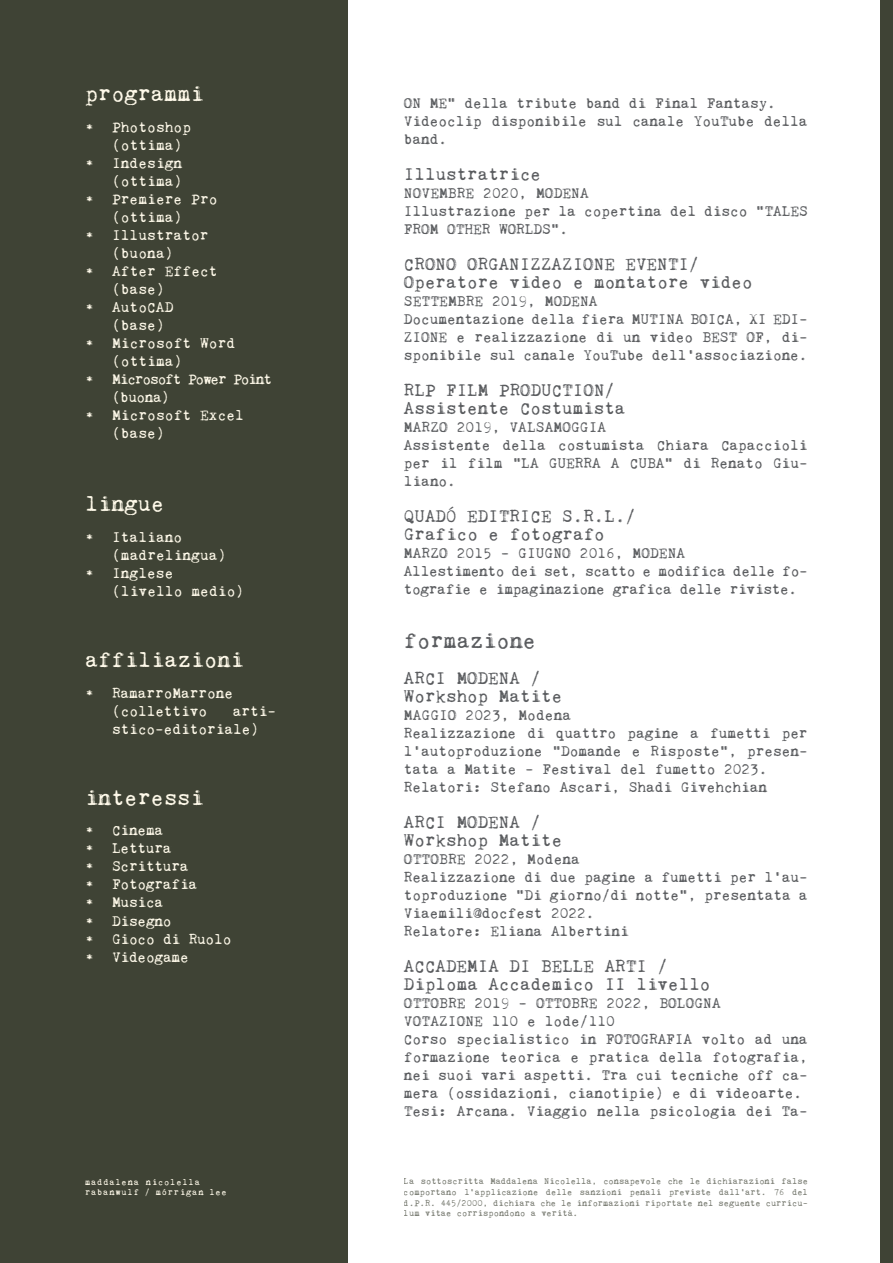
<style>
.page{position:relative;width:893px;height:1263px;background:#fff}
.page>*{position:absolute;margin:0;border:0;box-sizing:border-box;transform-origin:0 0}
.t1{font:22.5px "Kingthings Trypewriter 2";color:#fef9e9}
.t2{font:22.5px "Kingthings Trypewriter 2";color:#5a5c5f}
.t3{font:18px "Kingthings Trypewriter 2";color:#5a5c5f}
.t4{font:15px/18px "Kingthings Trypewriter 2";letter-spacing:-.01em;color:#5a5c5f;text-align:justify}
.t5{font:15px/18px "Kingthings Trypewriter 2";color:#fef9e9}
.t6{font:15px/18px "Kingthings Trypewriter 2";letter-spacing:-.03em;color:#5a5c5f}
.t7{font:15px "Kingthings Trypewriter 2";letter-spacing:-.02em;color:#fef9e9}
.t8{font:15px/18px "Kingthings Trypewriter 2";letter-spacing:-.08em;color:#fef9e9}
.t9{font:9px/10.8px "Kingthings Trypewriter 2";color:#3f4335;text-align:justify}
.t10{font:9px "Kingthings Trypewriter 2";letter-spacing:.09em;color:#fef9e9}
</style>
<div class="page">
<div style="left:0;top:0;width:347px;height:1263px;background:#3f4335"></div>
<div style="left:880px;top:0;width:13px;height:1263px;background:#3f4335"></div>
<p class="t1" style="left:85px;top:82px;width:120px">programmi</p>
<p class="t5" style="left:112px;top:118px;width:81px;text-indent:-27px">• Photoshop (ottima)</p>
<p class="t5" style="left:85px;top:154px;width:99px;text-align:right">• Indesign (ottima)</p>
<p class="t5" style="left:85px;top:190px;width:134px;text-align:center">• Premiere Pro (ottima)</p>
<p class="t5" style="left:85px;top:226px;width:125px;text-align:center">• Illustrator (buona)</p>
<p class="t5" style="left:112px;top:262px;width:107px;text-indent:-27px">• After Effect (base)</p>
<p class="t5" style="left:112px;top:298px;width:63px;text-indent:-27px">• AutoCAD (base)</p>
<p class="t5" style="left:112px;top:334px;width:125px;text-indent:-27px">• Microsoft Word (ottima)</p>
<p class="t8" style="left:112px;top:370px;width:162px;text-indent:-27px">• Microsoft Power Point (buona)</p>
<p class="t5" style="left:112px;top:406px;width:134px;text-indent:-27px">• Microsoft Excel (base)</p>
<p class="t1" style="left:85px;top:492px;width:81px">lingue</p>
<p class="t5" style="left:112px;top:528px;width:116px;text-indent:-27px">• Italiano (madrelingua)</p>
<p class="t5" style="left:112px;top:564px;width:134px;text-indent:-27px">• Inglese (livello medio)</p>
<p class="t1" style="left:85px;top:647px;width:160px">affiliazioni</p>
<p class="t5" style="left:85px;top:684px;width:150px;text-align:center">• RamarroMarrone (collettivo</p>
<p class="t5" style="left:112px;top:702px;width:166px;text-indent:121px">arti&shy;stico-editoriale)</p>
<p class="t1" style="left:85px;top:785px;width:120px">interessi</p>
<p class="t5" style="left:85px;top:821px;width:80px">• Cinema</p>
<p class="t7" style="left:85px;top:840px;width:88px">• Lettura</p>
<p class="t7" style="left:85px;top:858px;width:105px">• Scrittura</p>
<p class="t7" style="left:85px;top:876px;width:114px">• Fotografia</p>
<p class="t5" style="left:85px;top:893px;width:80px">• Musica</p>
<p class="t7" style="left:85px;top:912px;width:88px">• Disegno</p>
<p class="t7" style="left:85px;top:930px;width:148px">• Gioco di Ruolo</p>
<p class="t7" style="left:85px;top:948px;width:105px">• Videogame</p>
<p class="t4" style="left:404px;top:94px;width:374px">ON ME” della tribute band di Final Fantasy.</p>
<p class="t4" style="left:404px;top:112px;width:405px">Videoclip disponibile sul canale YouTube della band.</p>
<p class="t3" style="left:404px;top:164px;width:139px">Illustratrice</p>
<p class="t4" style="left:404px;top:184px;width:186px">NOVEMBRE 2020, MODENA</p>
<p class="t4" style="left:404px;top:202px;width:405px">Illustrazione per la copertina del disco “TALES<br>FROM OTHER WORLDS”.</p>
<p class="t3" style="left:404px;top:254px;width:297px">CRONO ORGANIZZAZIONE EVENTI/</p>
<p class="t3" style="left:404px;top:272px;width:350px">Operatore video e montatore video</p>
<p class="t4" style="left:404px;top:292px;width:195px">SETTEMBRE 2019, MODENA</p>
<p class="t4" style="left:404px;top:310px;width:405px">Documentazione della fiera MUTINA BOICA, XI EDI-ZIONE e realizzazione di un video BEST OF, di&shy;sponibile sul canale YouTube dell’associazione.</p>
<p class="t3" style="left:404px;top:380px;width:213px">RLP FILM PRODUCTION/</p>
<p class="t3" style="left:404px;top:398px;width:223px">Assistente Costumista</p>
<p class="t4" style="left:404px;top:418px;width:204px">MARZO 2019, VALSAMOGGIA</p>
<p class="t4" style="left:404px;top:436px;width:405px">Assistente della costumista Chiara Capaccioli per il film “LA GUERRA A CUBA” di Renato Giu&shy;liano.</p>
<p class="t3" style="left:404px;top:506px;width:234px">QUADÓ EDITRICE S.R.L./</p>
<p class="t3" style="left:404px;top:524px;width:202px">Grafico e fotografo</p>
<p class="t4" style="left:404px;top:544px;width:283px">MARZO 2015 - GIUGNO 2016, MODENA</p>
<p class="t6" style="left:404px;top:562px;width:405px">Allestimento dei set, scatto e modifica delle fo&shy;tografie e impaginazione grafica delle riviste.</p>
<p class="t2" style="left:404px;top:628px;width:134px">formazione</p>
<p class="t3" style="left:404px;top:668px;width:139px">ARCI MODENA /</p>
<p class="t3" style="left:404px;top:686px;width:160px">Workshop Matite</p>
<p class="t4" style="left:404px;top:706px;width:169px">MAGGIO 2023, Modena</p>
<p class="t4" style="left:404px;top:724px;width:405px">Realizzazione di quattro pagine a fumetti per l’autoproduzione “Domande e Risposte”, presen&shy;tata a Matite - Festival del fumetto 2023.</p>
<p class="t4" style="left:404px;top:778px;width:365px">Relatori: Stefano Ascari, Shadi Givehchian</p>
<p class="t3" style="left:404px;top:812px;width:139px">ARCI MODENA /</p>
<p class="t3" style="left:404px;top:830px;width:160px">Workshop Matite</p>
<p class="t4" style="left:404px;top:850px;width:178px">OTTOBRE 2022, Modena</p>
<p class="t4" style="left:404px;top:868px;width:405px">Realizzazione di due pagine a fumetti per l’au&shy;toproduzione “Di giorno/di notte”, presentata a Viaemili@docfest 2022.</p>
<p class="t4" style="left:404px;top:922px;width:226px">Relatore: Eliana Albertini</p>
<p class="t3" style="left:404px;top:956px;width:266px">ACCADEMIA DI BELLE ARTI /</p>
<p class="t3" style="left:404px;top:974px;width:308px">Diploma Accademico II livello</p>
<p class="t4" style="left:404px;top:994px;width:318px">OTTOBRE 2019 - OTTOBRE 2022, BOLOGNA</p>
<p class="t4" style="left:404px;top:1012px;width:213px">VOTAZIONE 110 e lode/110</p>
<p class="t4" style="left:404px;top:1030px;width:405px">Corso specialistico in FOTOGRAFIA volto ad una formazione teorica e pratica della fotografia, nei suoi vari aspetti. Tra cui tecniche off ca&shy;mera (ossidazioni, cianotipie) e di videoarte.</p>
<p class="t4" style="left:404px;top:1102px;width:405px">Tesi: Arcana. Viaggio nella psicologia dei Ta-</p>
<p class="t10" style="left:85px;top:1176px;width:116px">maddalena nicolella</p>
<p class="t10" style="left:85px;top:1187px;width:143px">rabanwulf / mórrigan lee</p>
<p class="t9" style="left:404px;top:1175px;width:405px">La sottoscritta Maddalena Nicolella, consapevole che le dichiarazioni false comportano l’applicazione delle sanzioni penali previste dall’art. 76 del d.P.R. 445/2000, dichiara che le informazioni riportate nel seguente curricu&shy;lum vitae corrispondono a verità.</p>
</div>
